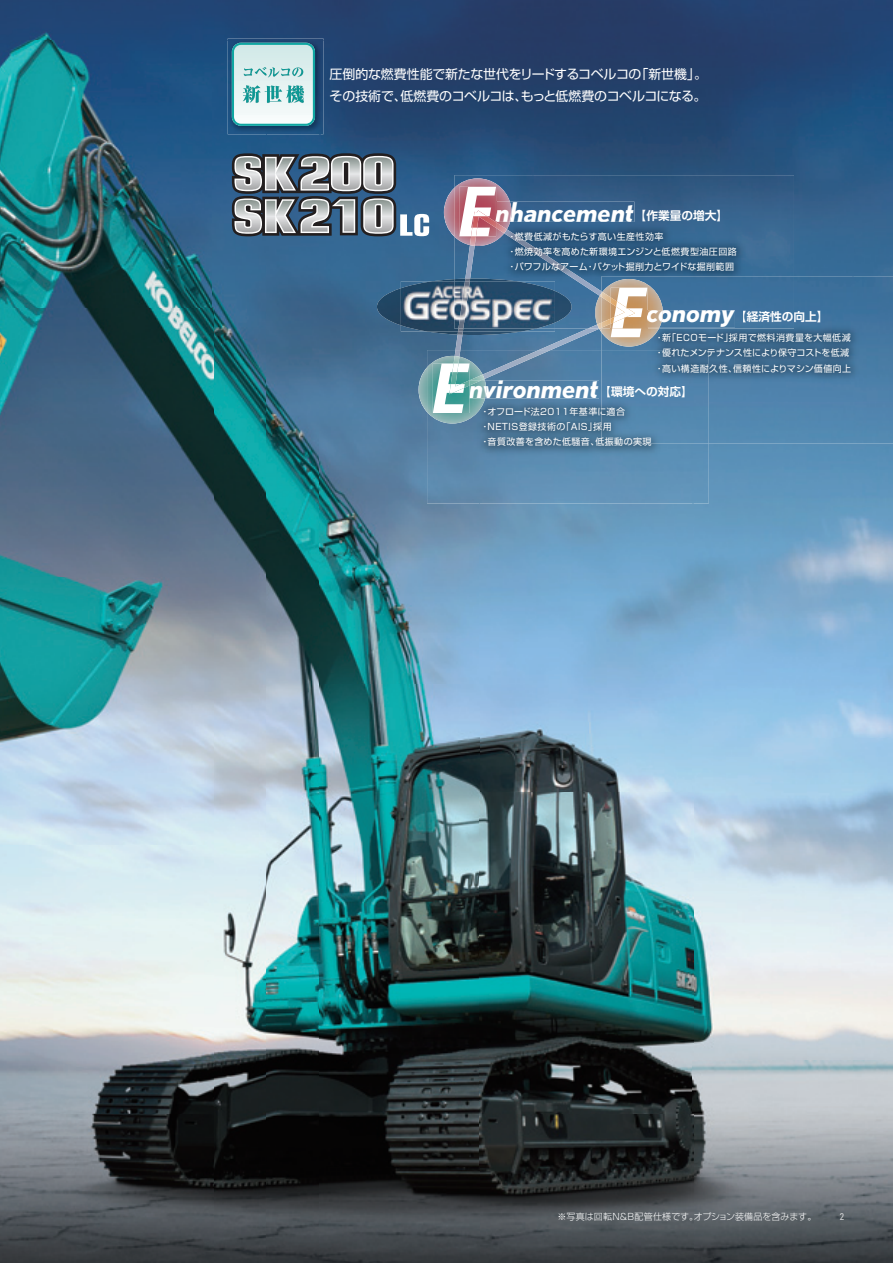
<style>
.page{position:relative;width:893px;height:1263px;background:#fff}
.page>*{position:absolute;margin:0;border:0;box-sizing:border-box;transform-origin:0 0}
.t1{font:italic 700 27.15px "Nobel";color:#fff}
.t2{font:12.9px/22px "Shin Go Pr 5 Regular 90 pv RKSJ H";letter-spacing:-.01em;color:#fff}
.t3{font:11.7px "Shin Go Pr 5 De Bold 90 pv RKSJ H";color:#fff}
.t4{font:condensed 9.75px "Univers";color:#d1d2d4}
.t5{font:9px/15.3px "Shin Go Pr 5 Regular 90 pv RKSJ H";letter-spacing:.05em;color:#fff}
.t6{font:9px "Shin Go Pr 5 Light 90 pv RKSJ H";letter-spacing:.005em;color:#fff}
</style>
<div class="page">
<img style="left:0;top:0;width:532px;height:40px">
<img style="left:532px;top:0;width:320px;height:202px">
<img style="left:852px;top:0;width:40px;height:276px">
<img style="left:0;top:40px;width:266px;height:1223px">
<img style="left:320px;top:40px;width:213px;height:162px">
<img style="left:266px;top:134px;width:54px;height:1129px">
<img style="left:319px;top:202px;width:160px;height:1061px">
<div style="left:794px;top:202px;width:59px;height:74px;background:#366993"></div>
<img style="left:693px;top:443px;width:199px;height:820px">
<img style="left:479px;top:503px;width:214px;height:760px">
<img style="left:228px;top:39px;width:95px;height:95px">
<svg style="left:232px;top:43px;width:83px;height:83px"></svg>
<img style="left:455px;top:329px;width:144px;height:21px">
<img style="left:444px;top:188px;width:10px;height:49px">
<img style="left:418px;top:367px;width:9px;height:45px">
<img style="left:601px;top:276px;width:291px;height:167px">
<img style="left:601px;top:329px;width:58px;height:18px">
<img style="left:610px;top:329px;width:37px;height:8px">
<img style="left:794px;top:311px;width:26px;height:11px">
<img style="left:427px;top:350px;width:281px;height:153px">
<img style="left:454px;top:350px;width:96px;height:29px">
<img style="left:427px;top:356px;width:58px;height:68px">
<img style="left:453px;top:356px;width:31px;height:24px">
<img style="left:433px;top:363px;width:36px;height:50px">
<img style="left:449px;top:363px;width:20px;height:31px">
<img style="left:481px;top:380px;width:118px;height:18px">
<svg style="left:469px;top:380px;width:12px;height:18px"></svg>
<img style="left:601px;top:350px;width:107px;height:93px">
<img style="left:607px;top:386px;width:77px;height:12px">
<img style="left:454px;top:175px;width:340px;height:104px">
<img style="left:465px;top:229px;width:136px;height:100px">
<img style="left:454px;top:178px;width:56px;height:68px">
<img style="left:470px;top:222px;width:37px;height:24px">
<img style="left:595px;top:296px;width:2px;height:33px">
<img style="left:597px;top:292px;width:4px;height:37px">
<img style="left:459px;top:187px;width:37px;height:49px">
<img style="left:493px;top:211px;width:3px;height:25px">
<img style="left:471px;top:211px;width:22px;height:25px">
<img style="left:496px;top:202px;width:138px;height:20px">
<svg style="left:495px;top:202px;width:1px;height:20px"></svg>
<img style="left:642px;top:210px;width:78px;height:11px">
<div style="left:601px;top:276px;width:193px;height:53px;background:#3d719d"></div>
<img style="left:601px;top:279px;width:61px;height:50px">
<img style="left:610px;top:288px;width:37px;height:41px">
<img style="left:610px;top:297px;width:25px;height:27px">
<img style="left:662px;top:310px;width:73px;height:17px">
<img style="left:648px;top:310px;width:14px;height:17px">
<svg style="left:647px;top:310px;width:1px;height:17px"></svg>
<img style="left:377px;top:279px;width:143px;height:56px">
<img style="left:454px;top:279px;width:117px;height:44px">
<img style="left:401px;top:281px;width:135px;height:51px">
<svg style="left:457px;top:329px;width:6px;height:6px"></svg>
<img style="left:454px;top:281px;width:101px;height:48px">
<img style="left:458px;top:281px;width:12px;height:48px">
<svg style="left:232px;top:153px;width:197px;height:83px;background:#7c8995"></svg>
<h2 class="t2" style="left:329px;top:65px;width:379px">圧倒的な燃費性能で新たな世代をリードするコベルコの「新世機」。その技術で、低燃費のコベルコは、もっと低燃費のコベルコになる。</h2>
<h1 class="t1" style="left:496px;top:196px;width:140px">nhancement</h1>
<p class="t3" style="left:634px;top:211px;width:95px">【作業量の増大】</p>
<p class="t5" style="left:507px;top:230px;width:231px">・燃費低減がもたらす高い生産性効率<br>・燃焼効率を高めた新環境エンジンと低燃費型油圧回路・パワフルなアーム・バケット掘削力とワイドな掘削範囲</p>
<h1 class="t1" style="left:647px;top:297px;width:89px">conomy</h1>
<p class="t5" style="left:654px;top:331px;width:198px">・新「ECOモード」採用で燃料消費量を大幅低減・優れたメンテナンス性により保守コストを低減・高い構造耐久性、信頼性によりマシン価値向上</p>
<p class="t5" style="left:480px;top:405px;width:173px">・オフロード法2011年基準に適合・NETIS登録技術の「AIS」採用<br>・音質改善を含めた低騒音、低振動の実現</p>
<p class="t3" style="left:735px;top:312px;width:95px">【経済性の向上】</p>
<h1 class="t1" style="left:469px;top:372px;width:131px">n ironment</h1>
<h1 class="t1" style="left:483px;top:372px;width:15px">v</h1>
<p class="t3" style="left:599px;top:388px;width:95px">【環境への対応】</p>
<p class="t6" style="left:557px;top:1213px;width:260px">※写真は回転N&amp;B配管仕様です。オプション装備品を含みます。</p>
<p class="t4" style="left:840px;top:1213px;width:6px">2</p>
</div>
